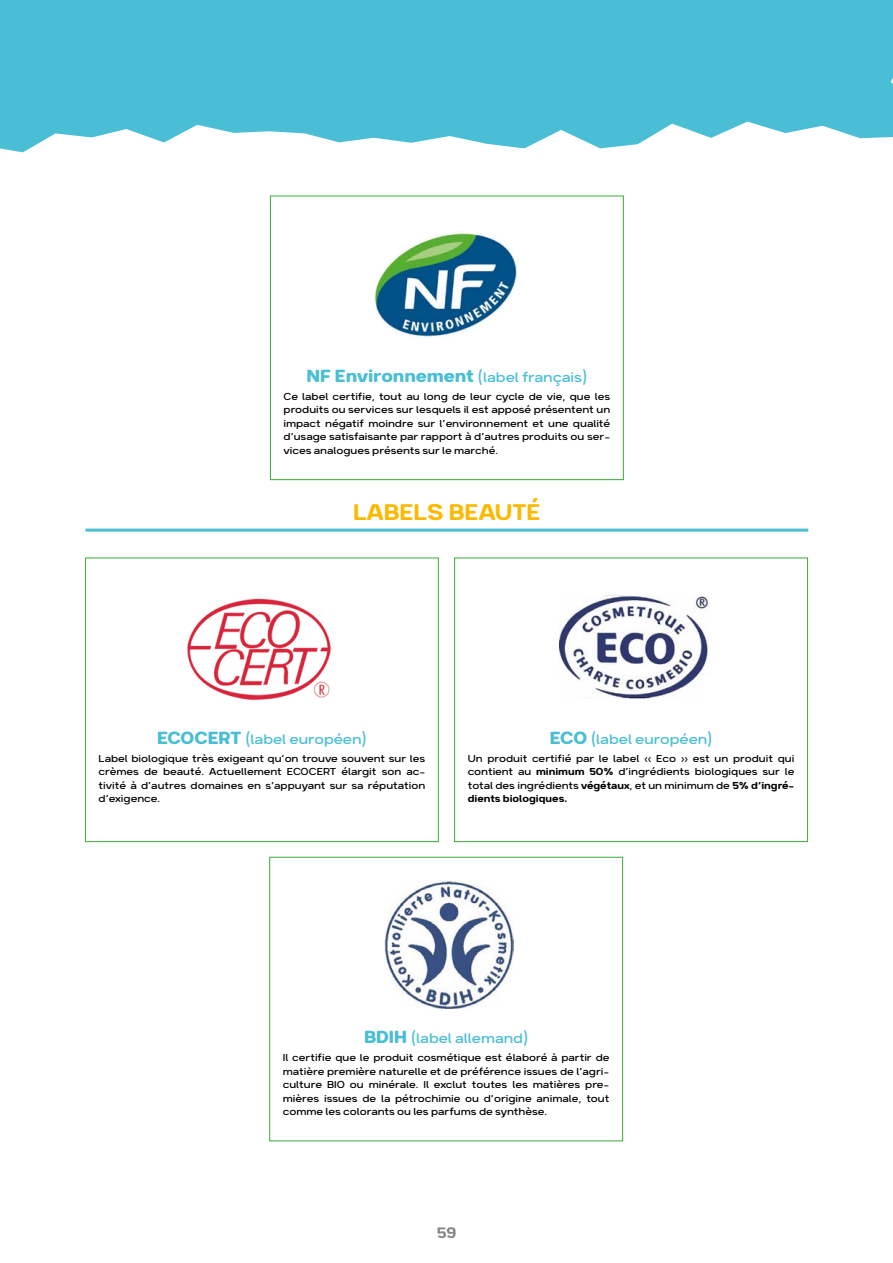
<style>
.page{position:relative;width:893px;height:1263px;background:#fff}
.page>*{position:absolute;margin:0;border:0;box-sizing:border-box;transform-origin:0 0}
.Titre_articles_bleu{font:27px "Breul Grotesk B";color:#fbba00}
.t1{font:700 21px "Breul Grotesk B";color:#4abed4}
.t2{font:18px "Breul Grotesk B";color:#878787}
.t3{font:300 16.5px "Breul Grotesk B";color:#4abed4}
.t4{font:300 12px/13.5px "Breul Grotesk B";color:#000;text-align:justify}
.s1{font-weight:300;font-size:16.5px}
.s2{font-weight:700;font-size:21px}
.s3{font-weight:400}
</style>
<div class="page">
<div style="left:270px;top:196px;width:354px;height:284px;border:1px solid #3aaa35"></div>
<div style="left:269px;top:857px;width:354px;height:284px;border:1px solid #3aaa35"></div>
<div style="left:454px;top:558px;width:354px;height:284px;border:1px solid #3aaa35"></div>
<div style="left:85px;top:558px;width:354px;height:284px;border:1px solid #3aaa35"></div>
<hr style="left:85px;top:529px;width:723px;height:3px;background:#4abed4">
<svg style="left:0;top:0;width:893px;height:152px;fill:#4abed4"></svg>
<img style="left:374px;top:232px;width:143px;height:105px">
<img style="left:385px;top:880px;width:128px;height:128px">
<img style="left:560px;top:595px;width:149px;height:104px">
<img style="left:187px;top:598px;width:144px;height:103px">
<p class="t1" style="left:306px;top:363px;width:282px">NF Environnement <span class="s1">(label français)</span></p>
<p class="t4" style="left:284px;top:389px;width:328px">Ce label certifie, tout au long de leur cycle de vie, que les produits ou services sur lesquels il est apposé présentent un impact négatif moindre sur l’environnement et une qualité d’usage satisfaisante par rapport à d’autres produits ou ser&shy;vices analogues présents sur le marché.</p>
<p class="Titre_articles_bleu" style="left:353px;top:495px;width:189px">LABELS BEAUTÉ</p>
<p class="t3" style="left:157px;top:729px;width:211px"><span class="s2">ECOCERT</span> (label européen)</p>
<p class="t4" style="left:99px;top:751px;width:328px">Label biologique très exigeant qu’on trouve souvent sur les crèmes de beauté. Actuellement ECOCERT élargit son ac&shy;tivité à d’autres domaines en s’appuyant sur sa réputation d’exigence.</p>
<p class="t3" style="left:550px;top:729px;width:164px"><span class="s2">ECO</span> (label européen)</p>
<p class="t4" style="left:468px;top:751px;width:328px">Un produit certifié par le label « Eco » est un produit qui contient au <span class="s3">minimum 50%</span> d’ingrédients biologiques sur le total des ingrédients <span class="s3">végétaux</span>, et un minimum de <span class="s3">5% d’ingré&shy;dients biologiques.</span></p>
<p class="t3" style="left:364px;top:1028px;width:166px"><span class="s2">BDIH</span> (label allemand)</p>
<p class="t4" style="left:283px;top:1050px;width:328px">Il certifie que le produit cosmétique est élaboré à partir de matière première naturelle et de préférence issues de l’agri&shy;culture BIO ou minérale. Il exclut toutes les matières pre&shy;mières issues de la pétrochimie ou d’origine animale, tout comme les colorants ou les parfums de synthèse.</p>
<h3 class="t2" style="left:437px;top:1221px;width:21px">59</h3>
</div>
